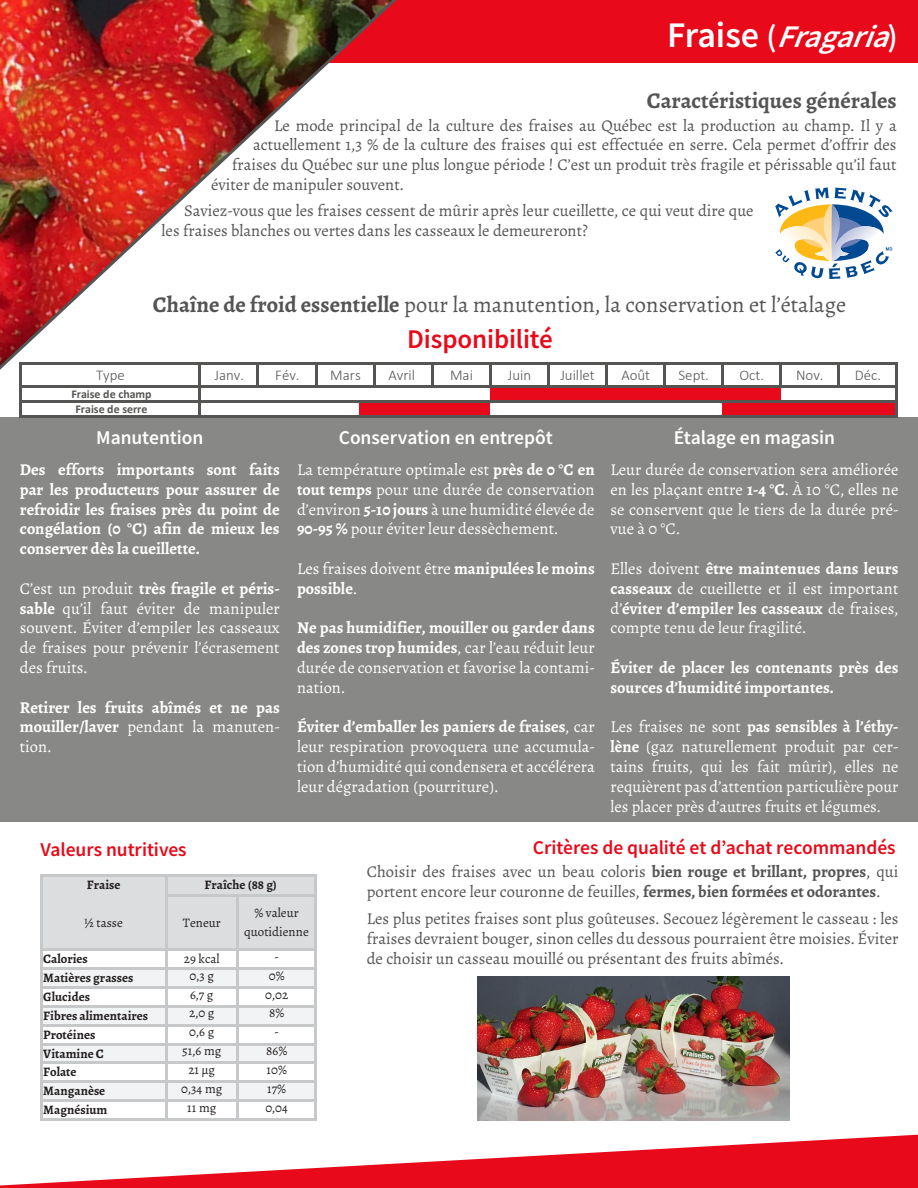
<style>
.page{position:relative;width:918px;height:1188px;background:#fff}
.page>*{position:absolute;margin:0;border:0;box-sizing:border-box;transform-origin:0 0}
.t1{font:italic 600 31.5px "Source Sans Pro";color:#fff}
.Head_back{font:600 27px "Source Sans Pro";letter-spacing:-.005em;color:#e80a1a}
.t2{font:22.5px "Alegreya";color:#555454}
.t3{font:700 22.5px "Alegreya";color:#555454}
.Head1{font:600 19.5px "Source Sans Pro";letter-spacing:-.005em;color:#e80a1a}
.t4{font:600 19.5px "Source Sans Pro";letter-spacing:-.005em;color:#fff}
.t5{font:16.5px/19.8px "Alegreya";color:#fff;text-align:justify}
.t6{font:16.5px/19.8px "Alegreya";color:#555454}
.t7{font:700 16.5px/19.8px "Alegreya";color:#fff}
.t8{font:300 14.85px "Calibri";color:#555554}
.t9{font:700 12.9px "Alegreya";color:#231f20}
.t10{font:12.9px/19px "Alegreya";color:#231f20;text-align:center}
.t11{font:700 11.85px/15px "Calibri";color:#555554;text-align:center}
.s1{font-style:normal;font-size:36px}
.s2{font-style:normal}
.s3{font-weight:700}
.s4{font-weight:400}
</style>
<div class="page">
<svg style="left:0;top:1134px;width:918px;height:54px;fill:#e80a1a"></svg>
<div style="left:0;top:417px;width:918px;height:405px;background:#888887"></div>
<div style="left:0;top:0;width:918px;height:63px;background:#e80a1a"></div>
<svg style="left:775px;top:188px;width:118px;height:91px"></svg>
<div style="left:42px;top:876px;width:274px;height:74px;background:#dcdddf"></div>
<div style="left:42px;top:969px;width:274px;height:19px;background:#f2f3f4"></div>
<div style="left:42px;top:1006px;width:274px;height:19px;background:#f2f3f4"></div>
<div style="left:42px;top:1044px;width:274px;height:19px;background:#f2f3f4"></div>
<div style="left:42px;top:1082px;width:274px;height:19px;background:#f2f3f4"></div>
<hr style="left:40px;top:874px;width:2px;height:247px;background:#c7c8ca">
<hr style="left:165px;top:876px;width:2px;height:245px;background:#c7c8ca">
<hr style="left:314px;top:876px;width:3px;height:245px;background:#c7c8ca">
<hr style="left:236px;top:896px;width:3px;height:225px;background:#c7c8ca">
<hr style="left:42px;top:874px;width:275px;height:2px;background:#c7c8ca">
<hr style="left:167px;top:894px;width:150px;height:2px;background:#c7c8ca">
<hr style="left:42px;top:949px;width:275px;height:2px;background:#c7c8ca">
<hr style="left:42px;top:968px;width:275px;height:2px;background:#c7c8ca">
<hr style="left:42px;top:986px;width:275px;height:3px;background:#c7c8ca">
<hr style="left:42px;top:1005px;width:275px;height:2px;background:#c7c8ca">
<hr style="left:42px;top:1024px;width:275px;height:2px;background:#c7c8ca">
<hr style="left:42px;top:1043px;width:275px;height:2px;background:#c7c8ca">
<hr style="left:42px;top:1062px;width:275px;height:2px;background:#c7c8ca">
<hr style="left:42px;top:1081px;width:275px;height:2px;background:#c7c8ca">
<hr style="left:42px;top:1099px;width:275px;height:3px;background:#c7c8ca">
<hr style="left:42px;top:1118px;width:275px;height:3px;background:#c7c8ca">
<div style="left:490px;top:387px;width:291px;height:15px;background:#e80a1a"></div>
<div style="left:722px;top:402px;width:175px;height:15px;background:#e80a1a"></div>
<hr style="left:547px;top:365px;width:3px;height:23px;background:#555554">
<hr style="left:605px;top:365px;width:3px;height:23px;background:#555554">
<hr style="left:663px;top:365px;width:3px;height:23px;background:#555554">
<hr style="left:721px;top:365px;width:3px;height:23px;background:#555554">
<hr style="left:779px;top:365px;width:3px;height:23px;background:#555554">
<hr style="left:837px;top:365px;width:3px;height:23px;background:#555554">
<hr style="left:895px;top:365px;width:3px;height:53px;background:#555554">
<hr style="left:22px;top:363px;width:876px;height:2px;background:#555554">
<hr style="left:22px;top:385px;width:876px;height:3px;background:#555554">
<hr style="left:22px;top:400px;width:876px;height:3px;background:#555554">
<hr style="left:22px;top:415px;width:876px;height:3px;background:#555554">
<img style="left:0;top:0;width:533px;height:418px">
<img style="left:478px;top:976px;width:311px;height:145px">
<p class="t1" style="left:667px;top:16px;width:237px"><span class="s1">F r a i s e</span> <span class="s2">(</span> Fragaria<span class="s2">)</span></p>
<p class="t3" style="left:647px;top:86px;width:251px">Caractéristiques générales</p>
<p class="t6" style="left:274px;top:115px;width:624px">Le mode principal de la culture des fraises au Québec est la production au champ. Il y a</p>
<p class="t6" style="left:253px;top:135px;width:645px">actuellement 1,3 % de la culture des fraises qui est effectuée en serre. Cela permet d’offrir des</p>
<p class="t6" style="left:232px;top:155px;width:666px">fraises du Québec sur une plus longue période ! C’est un produit très fragile et périssable qu’il faut</p>
<p class="t6" style="left:211px;top:175px;width:194px">éviter de manipuler souvent.</p>
<p class="t6" style="left:162px;top:200px;width:594px;text-indent:22px">Saviez-vous que les fraises cessent de mûrir après leur cueillette, ce qui veut dire que les fraises blanches ou vertes dans les casseaux le demeureront?</p>
<p class="t2" style="left:153px;top:291px;width:695px"><span class="s3">Chaîne de froid essentielle</span> pour la manutention, la conservation et l’étalage</p>
<p class="t8" style="left:96px;top:366px;width:30px">Type</p>
<p class="t11" style="left:71px;top:387px;width:82px">Fraise de champ<br>Fraise de serre</p>
<p class="Head_back" style="left:407px;top:322px;width:147px">Disponibilité</p>
<p class="t8" style="left:215px;top:366px;width:31px">Janv.</p>
<p class="t8" style="left:275px;top:366px;width:26px">Fév.</p>
<p class="t8" style="left:330px;top:366px;width:32px">Mars</p>
<p class="t8" style="left:389px;top:366px;width:28px">Avril</p>
<p class="t8" style="left:450px;top:366px;width:24px">Mai</p>
<p class="t8" style="left:508px;top:366px;width:25px">Juin</p>
<p class="t8" style="left:560px;top:366px;width:36px">Juillet</p>
<p class="t8" style="left:621px;top:366px;width:30px">Août</p>
<p class="t8" style="left:679px;top:366px;width:32px">Sept.</p>
<p class="t8" style="left:739px;top:366px;width:26px">Oct.</p>
<p class="t8" style="left:796px;top:366px;width:29px">Nov.</p>
<p class="t8" style="left:855px;top:366px;width:28px">Déc.</p>
<p class="t4" style="left:96px;top:425px;width:109px">Manutention</p>
<p class="t7" style="left:20px;top:460px;width:261px;text-align:justify">Des efforts importants sont faits par les producteurs pour assurer de refroidir les fraises près du point de congélation (0 °C) afin de mieux les conserver dès la cueillette.</p>
<p class="t5" style="left:20px;top:579px;width:261px">C’est un produit <span class="s3">très fragile et péris&shy;sable</span> qu’il faut éviter de manipuler souvent. Éviter d’empiler les casseaux de fraises pour prévenir l’écrasement des fruits.</p>
<p class="t7" style="left:20px;top:697px;width:261px;text-align:justify">Retirer les fruits abîmés et ne pas mouiller/laver <span class="s4">pendant la manuten&shy;tion.</span></p>
<p class="Head1" style="left:40px;top:837px;width:148px">Valeurs nutritives</p>
<p class="t4" style="left:339px;top:425px;width:215px">Conservation en entrepôt</p>
<p class="t5" style="left:297px;top:460px;width:299px">La température optimale est <span class="s3">près de 0 °C en tout temps</span> pour une durée de conservation d’environ <span class="s3">5-10 jours</span> à une humidité élevée de <span class="s3">90-95 %</span> pour éviter leur dessèchement.</p>
<p class="t7" style="left:297px;top:559px;width:299px"><span class="s4">Les fraises doivent être</span> manipulées le moins possible<span class="s4">.</span></p>
<p class="t5" style="left:297px;top:618px;width:299px"><span class="s3">Ne pas humidifier, mouiller ou garder dans des zones trop humides</span>, car l’eau réduit leur durée de conservation et favorise la contami&shy;nation.</p>
<p class="t5" style="left:297px;top:717px;width:299px"><span class="s3">Éviter d’emballer les paniers de fraises</span>, car leur respiration provoquera une accumula&shy;tion d’humidité qui condensera et accélérera leur dégradation (pourriture).</p>
<p class="t4" style="left:674px;top:425px;width:163px">Étalage en magasin</p>
<p class="t5" style="left:610px;top:460px;width:290px">Leur durée de conservation sera améliorée en les plaçant entre <span class="s3">1-4 °C</span>. À 10 °C, elles ne se conservent que le tiers de la durée pré&shy;vue à 0 °C.</p>
<p class="t5" style="left:610px;top:559px;width:290px">Elles doivent <span class="s3">être maintenues dans leurs casseaux</span> de cueillette et il est important d’<span class="s3">éviter d’empiler les casseaux</span> de fraises, compte tenu de leur fragilité.</p>
<p class="t7" style="left:611px;top:658px;width:289px">Éviter de placer les contenants près des sources d’humidité importantes.</p>
<p class="t5" style="left:611px;top:717px;width:290px">Les fraises ne sont <span class="s3">pas sensibles à l’éthy&shy;lène</span> (gaz naturellement produit par cer&shy;tains fruits, qui les fait mûrir), elles ne requièrent pas d’attention particulière pour les placer près d’autres fruits et légumes.</p>
<p class="Head1" style="left:533px;top:835px;width:364px">Critères de qualité et d’achat recommandés</p>
<p class="t9" style="left:205px;top:876px;width:74px">Fraîche (88 g)</p>
<p class="t9" style="left:87px;top:877px;width:35px">Fraise</p>
<p class="t10" style="left:85px;top:913px;width:40px">½ tasse</p>
<p class="t10" style="left:183px;top:913px;width:39px">Teneur</p>
<p class="t10" style="left:244px;top:903px;width:66px">% valeur quotidienne</p>
<p class="t9" style="left:43px;top:951px;width:46px">Calories</p>
<p class="t10" style="left:184px;top:949px;width:37px">29 kcal</p>
<p class="t10" style="left:275px;top:947px;width:6px">-</p>
<p class="t9" style="left:43px;top:970px;width:92px">Matières grasses</p>
<p class="t10" style="left:190px;top:966px;width:26px">0,3 g</p>
<p class="t10" style="left:269px;top:966px;width:17px">0%</p>
<p class="t9" style="left:43px;top:989px;width:48px">Glucides</p>
<p class="t10" style="left:190px;top:985px;width:25px">6,7 g</p>
<p class="t10" style="left:265px;top:985px;width:24px">0,02</p>
<p class="t9" style="left:43px;top:1007px;width:106px">Fibres alimentaires</p>
<p class="t10" style="left:189px;top:1004px;width:27px">2,0 g</p>
<p class="t10" style="left:269px;top:1004px;width:16px">8%</p>
<p class="t9" style="left:43px;top:1026px;width:54px">Protéines</p>
<p class="t10" style="left:189px;top:1023px;width:26px">0,6 g</p>
<p class="t10" style="left:275px;top:1023px;width:6px">-</p>
<p class="t9" style="left:43px;top:1045px;width:62px">Vitamine C</p>
<p class="t10" style="left:182px;top:1041px;width:40px">51,6 mg</p>
<p class="t10" style="left:266px;top:1041px;width:22px">86%</p>
<p class="t9" style="left:43px;top:1064px;width:35px">Folate</p>
<p class="t10" style="left:189px;top:1060px;width:28px">21 µg</p>
<p class="t10" style="left:267px;top:1060px;width:22px">10%</p>
<p class="t9" style="left:43px;top:1083px;width:64px">Manganèse</p>
<p class="t10" style="left:181px;top:1079px;width:42px">0,34 mg</p>
<p class="t10" style="left:267px;top:1079px;width:20px">17%</p>
<p class="t9" style="left:43px;top:1102px;width:66px">Magnésium</p>
<p class="t10" style="left:187px;top:1098px;width:31px">11 mg</p>
<p class="t10" style="left:265px;top:1098px;width:24px">0,04</p>
<p class="t6" style="left:367px;top:862px;width:533px">Choisir des fraises avec un beau coloris <span class="s3">bien rouge et brillant, propres</span>, qui portent encore leur couronne de feuilles, <span class="s3">fermes, bien formées et odorantes</span>.</p>
<p class="t6" style="left:367px;top:909px;width:533px;text-align:justify">Les plus petites fraises sont plus goûteuses. Secouez légèrement le casseau : les fraises devraient bouger, sinon celles du dessous pourraient être moisies. Éviter de choisir un casseau mouillé ou présentant des fruits abîmés.</p>
</div>
